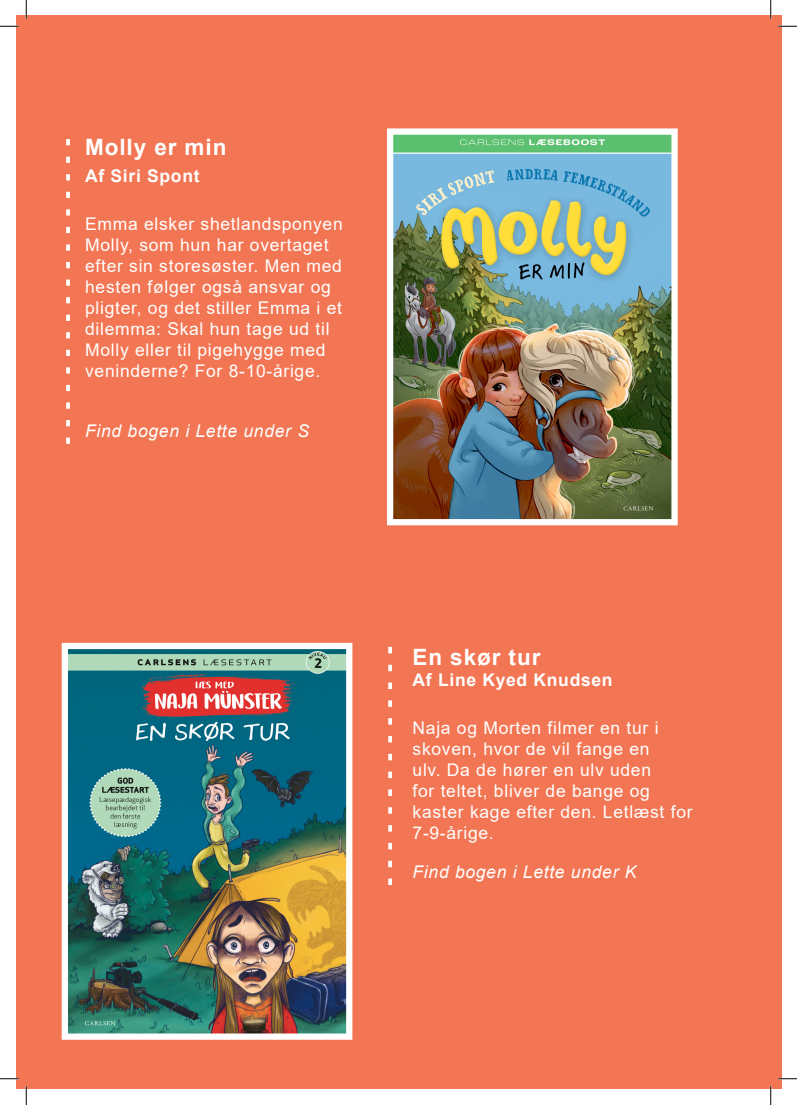
<style>
.page{position:relative;width:797px;height:1105px;background:#fff}
.page>*{position:absolute;margin:0;border:0;box-sizing:border-box;transform-origin:0 0}
.Body_Text{font:700 22.5px "Arial";letter-spacing:.04em;color:#fff}
.Body_Text-2{font:17.5px/21px "Arial";letter-spacing:.04em;color:#fff}
.Body_Text-3{font:italic 17.5px "Arial";letter-spacing:.04em;color:#fff}
.Body_Text-4{font:700 17.5px "Arial";letter-spacing:.04em;color:#fff}
</style>
<div class="page">
<div style="left:16px;top:16px;width:765px;height:1073px;background:#f37654"></div>
<img style="left:69px;top:650px;width:276px;height:383px">
<div style="left:62px;top:643px;width:290px;height:397px;border:6px solid #fff"></div>
<div style="left:67px;top:128px;width:296px;height:485px;background:#f37654"></div>
<div style="left:395px;top:631px;width:317px;height:451px;background:#f37654"></div>
<img style="left:394px;top:135px;width:276px;height:383px">
<div style="left:387px;top:128px;width:290px;height:397px;border:6px solid #fff"></div>
<svg style="left:388px;top:647px;width:4px;height:238px"></svg>
<svg style="left:66px;top:139px;width:4px;height:305px"></svg>
<svg style="left:0;top:25px;width:19px;height:2px"></svg>
<svg style="left:778px;top:25px;width:19px;height:2px"></svg>
<svg style="left:0;top:1078px;width:19px;height:1px"></svg>
<svg style="left:778px;top:1078px;width:19px;height:1px"></svg>
<svg style="left:25px;top:0;width:2px;height:19px"></svg>
<svg style="left:25px;top:1086px;width:2px;height:19px"></svg>
<svg style="left:770px;top:0;width:1px;height:19px"></svg>
<svg style="left:770px;top:1086px;width:1px;height:19px"></svg>
<p class="Body_Text" style="left:85px;top:132px;width:143px">Molly er min</p>
<p class="Body_Text-4" style="left:85px;top:164px;width:116px">Af Siri Spont</p>
<p class="Body_Text-2" style="left:85px;top:214px;width:259px">Emma elsker shetlandsponyen<br>Molly, som hun har overtaget efter sin storesøster. Men med hesten følger også ansvar og pligter, og det stiller Emma i et dilemma: Skal hun tage ud til<br>Molly eller til pigehygge med veninderne? For 8-10-årige.</p>
<p class="Body_Text-3" style="left:85px;top:420px;width:225px">Find bogen i Lette under S</p>
<p class="Body_Text" style="left:412px;top:641px;width:129px">En skør tur</p>
<p class="Body_Text-4" style="left:412px;top:668px;width:201px">Af Line Kyed Knudsen</p>
<p class="Body_Text-2" style="left:412px;top:717px;width:281px">Naja og Morten filmer en tur i skoven, hvor de vil fange en<br>ulv. Da de hører en ulv uden<br>for teltet, bliver de bange og kaster kage efter den. Letlæst for<br>7-9-årige.</p>
<p class="Body_Text-3" style="left:412px;top:860px;width:225px">Find bogen i Lette under K</p>
</div>
